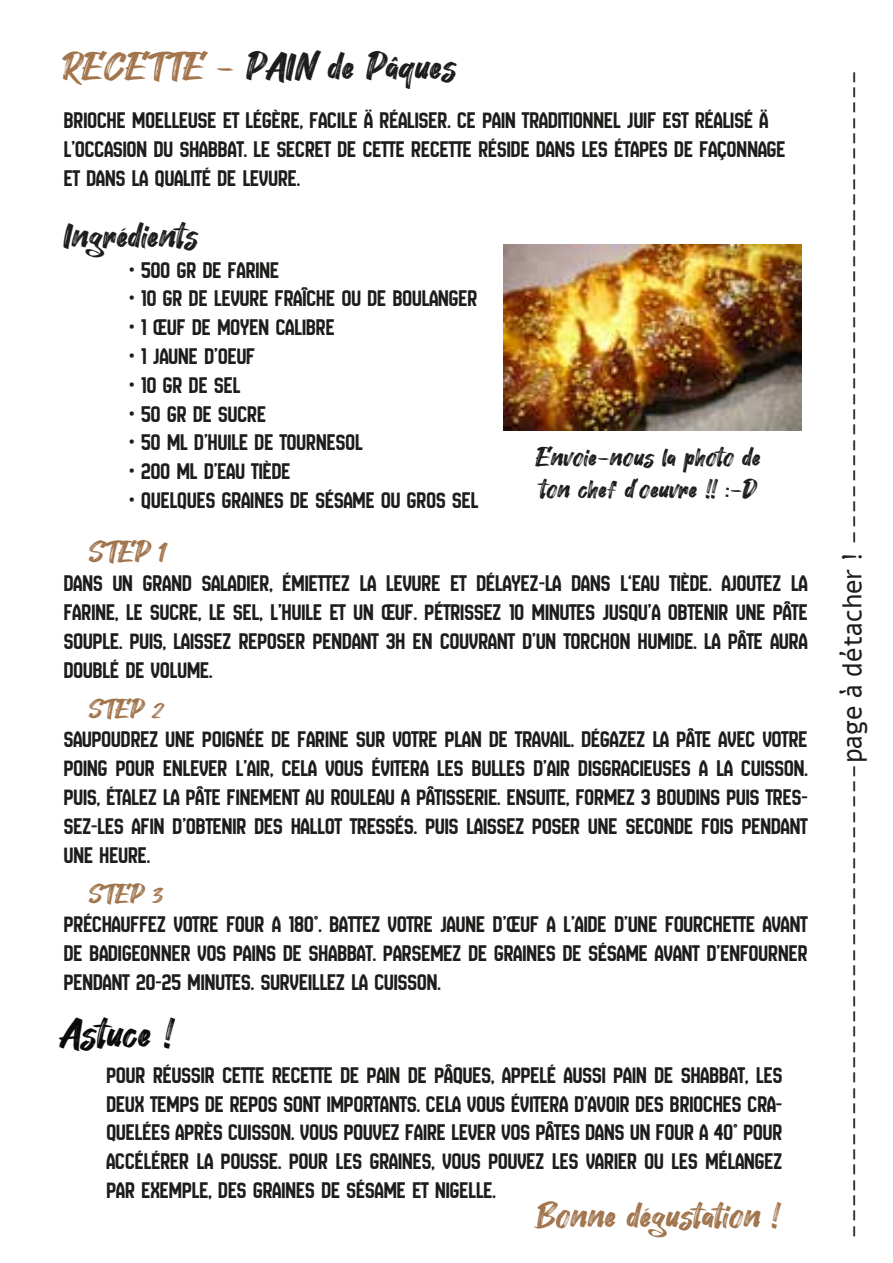
<style>
.page{position:relative;width:893px;height:1263px;background:#fff}
.page>*{position:absolute;margin:0;border:0;box-sizing:border-box;transform-origin:0 0}
.t1{font:42px "Hey August";color:#0b0b0c}
.t2{font:39px "Hey August";color:#1d1d1b}
.t3{font:36px "Hey August";color:#a1754d}
.t4{font:36px "Hey August";color:#1d1d1b}
.t5{font:30px "Hey August";color:#a1754d}
.t6{font:27px "Alef";color:#1d1d1b}
.t7{font:27px/32.4px "Hey August";color:#1d1d1b}
.t8{font:27px "Hey August";color:#a1754d}
.t9{font:24px/28.8px "New Amsterdam";color:#1d1d1b;text-align:justify}
.s1{color:#a2754d}
.s2{font-size:24px;color:#a2754d}
</style>
<div class="page">
<img style="left:504px;top:244px;width:297px;height:187px">
<hr style="left:0;top:0;width:893px;height:1px;background:#1d1d1b">
<h2 class="t2" style="left:63px;top:46px;width:396px"><span class="s1">RECETTE -</span> PAIN de Pâques</h2>
<p class="t9" style="left:64px;top:107px;width:723px;text-align:left">BRIOCHE MOELLEUSE ET LÉGÈRE, FACILE À RÉALISER. CE PAIN TRADITIONNEL JUIF EST RÉALISÉ À<br>L’OCCASION DU SHABBAT. LE SECRET DE CETTE RECETTE RÉSIDE DANS LES ÉTAPES DE FAÇONNAGE<br>ET DANS LA QUALITÉ DE LEVURE.</p>
<h3 class="t4" style="left:64px;top:216px;width:136px">Ingrédients</h3>
<p class="t9" style="left:129px;top:256px;width:151px">• 500 GR DE FARINE</p>
<p class="t9" style="left:129px;top:285px;width:350px">• 10 GR DE LEVURE FRAÎCHE OU DE BOULANGER</p>
<p class="t9" style="left:129px;top:313px;width:207px">• 1 ŒUF DE MOYEN CALIBRE</p>
<p class="t9" style="left:129px;top:342px;width:127px">• 1 JAUNE D’OEUF</p>
<p class="t9" style="left:129px;top:371px;width:113px">• 10 GR DE SEL</p>
<p class="t9" style="left:129px;top:400px;width:138px">• 50 GR DE SUCRE</p>
<p class="t9" style="left:129px;top:429px;width:235px">• 50 ML D’HUILE DE TOURNESOL</p>
<p class="t9" style="left:129px;top:457px;width:163px">• 200 ML D’EAU TIÈDE</p>
<p class="t9" style="left:129px;top:486px;width:351px">• QUELQUES GRAINES DE SÉSAME OU GROS SEL</p>
<p class="t7" style="left:536px;top:441px;width:227px">Envoie-nous la photo de ton chef d’oeuvre !! :-D</p>
<p class="t5" style="left:89px;top:535px;width:80px">STEP <span class="s1">1</span></p>
<p class="t9" style="left:64px;top:570px;width:745px">DANS UN GRAND SALADIER, ÉMIETTEZ LA LEVURE ET DÉLAYEZ-LA DANS L‘EAU TIÈDE. AJOUTEZ LA FARINE, LE SUCRE, LE SEL, L’HUILE ET UN ŒUF. PÉTRISSEZ 10 MINUTES JUSQU’A OBTENIR UNE PÂTE SOUPLE. PUIS, LAISSEZ REPOSER PENDANT 3H EN COUVRANT D’UN TORCHON HUMIDE. LA PÂTE AURA DOUBLÉ DE VOLUME.</p>
<p class="t8" style="left:89px;top:694px;width:77px">STEP <span class="s2">2</span></p>
<p class="t9" style="left:64px;top:726px;width:745px">SAUPOUDREZ UNE POIGNÉE DE FARINE SUR VOTRE PLAN DE TRAVAIL. DÉGAZEZ LA PÂTE AVEC VOTRE POING POUR ENLEVER L’AIR, CELA VOUS ÉVITERA LES BULLES D’AIR DISGRACIEUSES A LA CUISSON.<br>PUIS, ÉTALEZ LA PÂTE FINEMENT AU ROULEAU A PÂTISSERIE. ENSUITE, FORMEZ 3 BOUDINS PUIS TRES-SEZ-LES AFIN D’OBTENIR DES HALLOT TRESSÉS. PUIS LAISSEZ POSER UNE SECONDE FOIS PENDANT UNE HEURE.</p>
<p class="t8" style="left:89px;top:879px;width:76px">STEP <span class="s2">3</span></p>
<p class="t9" style="left:64px;top:911px;width:745px">PRÉCHAUFFEZ VOTRE FOUR A 180°. BATTEZ VOTRE JAUNE D’ŒUF A L’AIDE D’UNE FOURCHETTE AVANT DE BADIGEONNER VOS PAINS DE SHABBAT. PARSEMEZ DE GRAINES DE SÉSAME AVANT D’ENFOURNER PENDANT 20-25 MINUTES. SURVEILLEZ LA CUISSON.</p>
<h1 class="t1" style="left:60px;top:1011px;width:115px">Astuce !</h1>
<p class="t9" style="left:106px;top:1061px;width:677px">POUR RÉUSSIR CETTE RECETTE DE PAIN DE PÂQUES, APPELÉ AUSSI PAIN DE SHABBAT, LES DEUX TEMPS DE REPOS SONT IMPORTANTS. CELA VOUS ÉVITERA D’AVOIR DES BRIOCHES CRA-QUELÉES APRÈS CUISSON. VOUS POUVEZ FAIRE LEVER VOS PÂTES DANS UN FOUR A 40° POUR ACCÉLÉRER LA POUSSE. POUR LES GRAINES, VOUS POUVEZ LES VARIER OU LES MÉLANGEZ PAR EXEMPLE, DES GRAINES DE SÉSAME ET NIGELLE.</p>
<h3 class="t3" style="left:536px;top:1197px;width:245px">Bonne dégustation !</h3>
<p class="t6" style="left:834px;top:1239px;width:1171px;rotate:-90deg">-------------------------------page à détacher ! -------------------------------</p>
</div>
